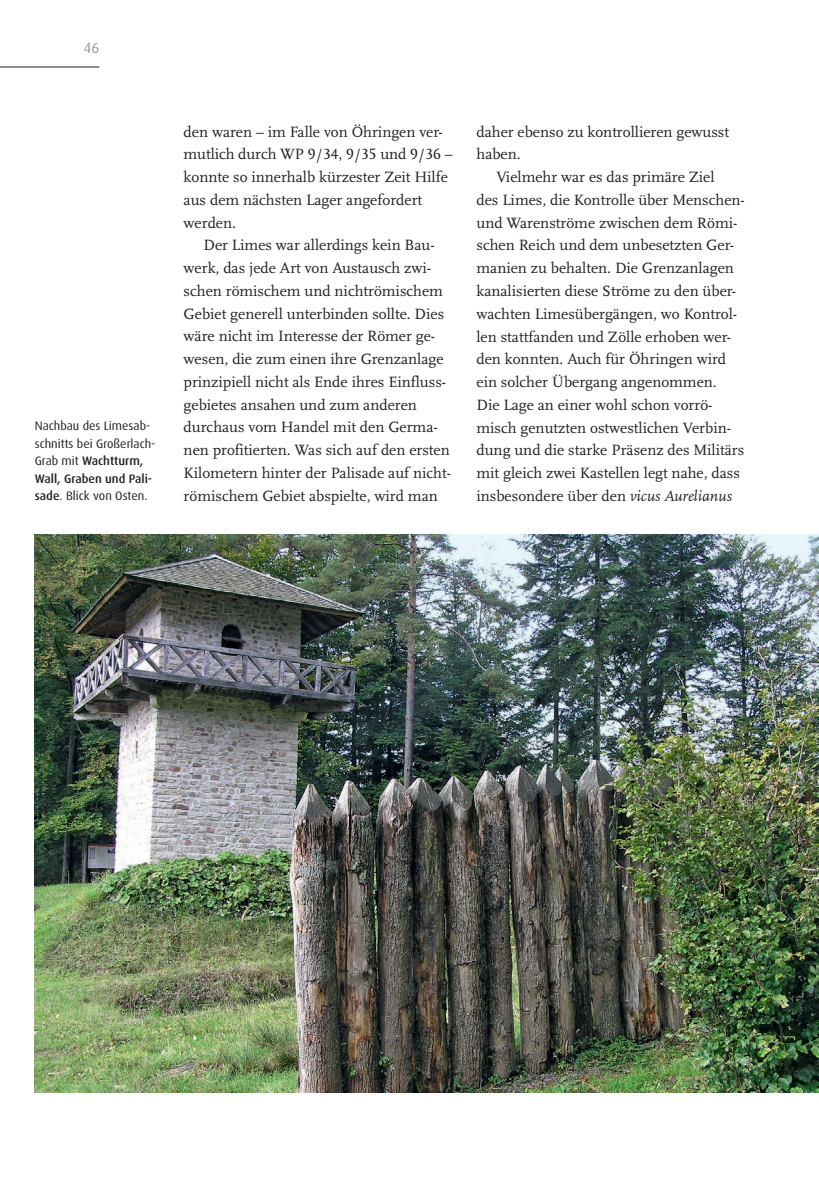
<style>
.page{position:relative;width:819px;height:1191px;background:#fff}
.page>*{position:absolute;margin:0;border:0;box-sizing:border-box;transform-origin:0 0}
.t1{font:15.58px/22.8px "Scala LF";color:#231f20}
.t2{font:14.88px "MP Dax Pro";color:#939598}
.t3{font:12.25px/17.5px "MP Dax Pro";color:#231f20}
.s1{font-weight:500}
.s2{font-style:italic}
</style>
<div class="page">
<hr style="left:0;top:67px;width:99px;height:1px;background:#231f20">
<img style="left:35px;top:534px;width:783px;height:558px">
<p class="t2" style="left:84px;top:42px;width:17px">46</p>
<p class="t3" style="left:35px;top:418px;width:122px">Nachbau des Limesab&shy;schnitts bei Großerlach-<br>Grab mit <span class="s1">Wachtturm,<br>Wall, Graben und Pali&shy;sade</span>. Blick von Osten.</p>
<p class="t1" style="left:184px;top:121px;width:270px">den waren – im Falle von Öhringen ver&shy;mutlich durch WP 9/34, 9/35 und 9/36 – konnte so innerhalb kürzester Zeit Hilfe aus dem nächsten Lager angefordert werden.</p>
<p class="t1" style="left:184px;top:235px;width:269px;text-indent:20px">Der Limes war allerdings kein Bau&shy;werk, das jede Art von Austausch zwi&shy;schen römischem und nichtrömischem Gebiet generell unterbinden sollte. Dies wäre nicht im Interesse der Römer ge - wesen, die zum einen ihre Grenzanlage prinzipiell nicht als Ende ihres Einfluss&shy;gebietes ansahen und zum anderen durchaus vom Handel mit den Germa&shy;nen profitierten. Was sich auf den ersten Kilometern hinter der Palisade auf nicht&shy;römischem Gebiet abspielte, wird man</p>
<p class="t1" style="left:476px;top:121px;width:254px">daher ebenso zu kontrollieren gewusst haben.</p>
<p class="t1" style="left:476px;top:167px;width:270px;text-indent:20px">Vielmehr war es das primäre Ziel<br>des Limes, die Kontrolle über Menschen&shy;und Warenströme zwischen dem Römi&shy;schen Reich und dem unbesetzten Ger&shy;manien zu behalten. Die Grenzanlagen kanalisierten diese Ströme zu den über&shy;wachten Limesübergängen, wo Kontrol&shy;len stattfanden und Zölle erhoben wer&shy;den konnten. Auch für Öhringen wird ein solcher Übergang angenommen.<br>Die Lage an einer wohl schon vorrö&shy;misch genutzten ostwestlichen Verbin&shy;dung und die starke Präsenz des Militärs mit gleich zwei Kastellen legt nahe, dass insbesondere über den <span class="s2">vicus Aurelianus</span></p>
</div>
